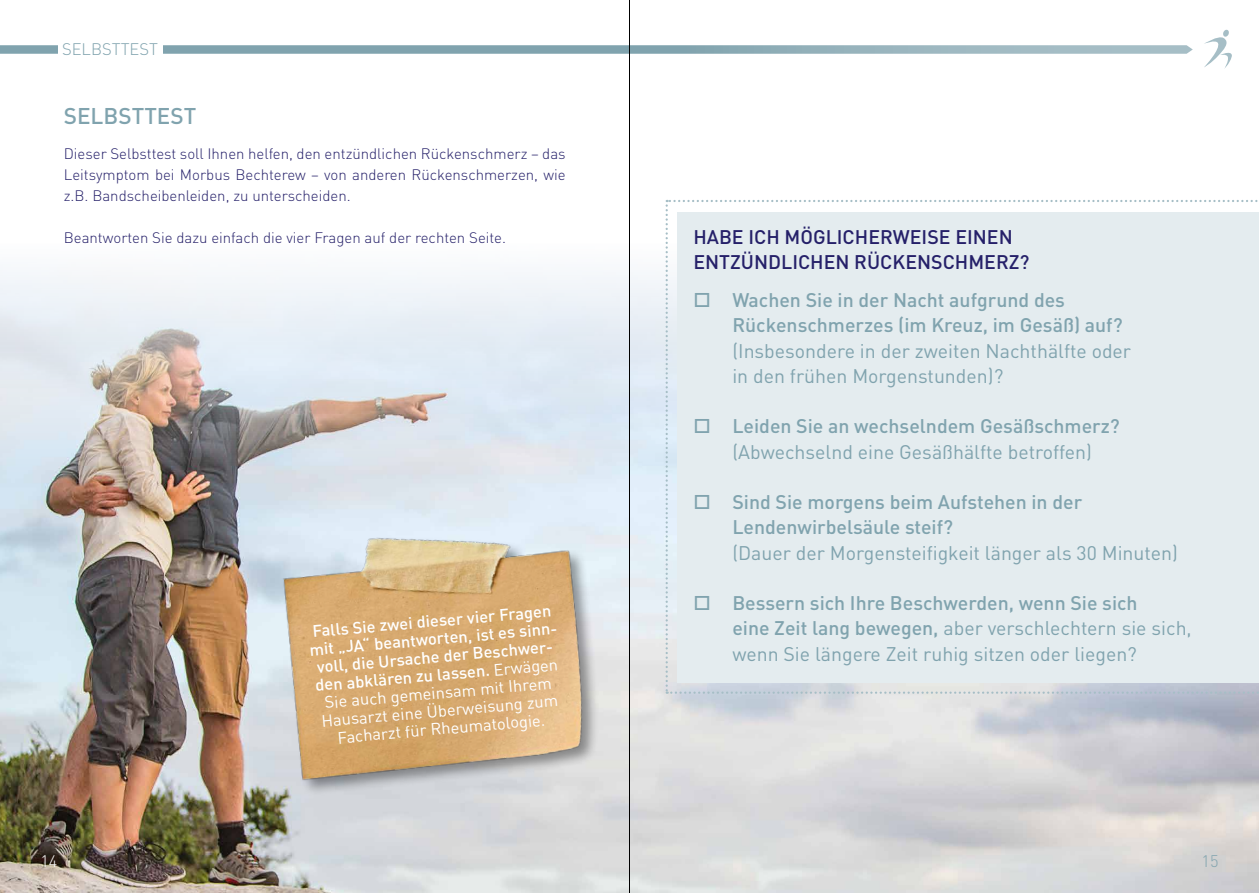
<style>
.page{position:relative;width:1259px;height:893px;background:#fff}
.page>*{position:absolute;margin:0;border:0;box-sizing:border-box;transform-origin:0 0}
.t1{font:500 22.5px "DIN";color:#80a3ae}
.t2{font:19.5px/25.2px "DIN";color:#80a3ae}
.t3{font:500 19.5px/25.2px "DIN";color:#80a3ae}
.t4{font:500 19.5px/25.2px "DIN";color:#252069}
.t5{font:500 16.5px/18px "DIN";color:#fff;text-align:center}
.t6{font:300 16.5px "DIN";color:#80a3ae}
.t7{font:300 16.5px "DIN";color:#fff}
.t8{font:300 15px/21px "DIN";color:#252069;text-align:justify}
.s1{font-weight:500}
.s2{font-weight:400}
</style>
<div class="page">
<svg style="left:0;top:45px;width:1192px;height:9px;background:#92b0b9"></svg>
<svg style="left:1204px;top:29px;width:28px;height:40px"></svg>
<img style="left:0;top:270px;width:1259px;height:623px">
<img style="left:249px;top:497px;width:370px;height:327px">
<div style="left:58px;top:42px;width:104px;height:13px;background:#fff"></div>
<div style="left:665px;top:200px;width:594px;height:494px;background:#e4ecef"></div>
<hr style="left:629px;top:0;width:1px;height:893px;background:#000">
<p class="t6" style="left:62px;top:39px;width:97px">SELBSTTEST</p>
<p class="t1" style="left:64px;top:101px;width:134px">SELBSTTEST</p>
<p class="t8" style="left:64px;top:143px;width:503px">Dieser Selbsttest soll Ihnen helfen, den entzündlichen Rückenschmerz – das Leitsymptom bei Morbus Bechterew – von anderen Rückenschmerzen, wie z.B. Bandscheibenleiden, zu unterscheiden.</p>
<p class="t8" style="left:64px;top:227px;width:444px">Beantworten Sie dazu einfach die vier Fragen auf der rechten Seite.</p>
<p class="t4" style="left:693px;top:223px;width:338px">HABE ICH MÖGLICHERWEISE EINEN<br>ENTZÜNDLICHEN RÜCKENSCHMERZ?</p>
<p class="t3" style="left:732px;top:287px;width:392px;text-indent:-39px">□ Wachen Sie in der Nacht aufgrund des<br>Rückenschmerzes (im Kreuz, im Gesäß) auf?</p>
<p class="t2" style="left:732px;top:337px;width:400px">(Insbesondere in der zweiten Nachthälfte oder in den frühen Morgenstunden)?</p>
<p class="t2" style="left:693px;top:413px;width:428px;text-align:center">□ <span class="s1">Leiden Sie an wechselndem Gesäßschmerz? </span>(Abwechselnd eine Gesäßhälfte betroffen)</p>
<p class="t3" style="left:732px;top:489px;width:351px;text-indent:-39px">□ Sind Sie morgens beim Aufstehen in der<br>Lendenwirbelsäule steif?</p>
<p class="t2" style="left:732px;top:539px;width:447px">(Dauer der Morgensteifigkeit länger als 30 Minuten)</p>
<p class="t2" style="left:732px;top:590px;width:461px;text-indent:-39px">□ <span class="s1">Bessern sich Ihre Beschwerden, wenn Sie sich<br>eine Zeit lang bewegen,</span> aber verschlechtern sie sich, wenn Sie längere Zeit ruhig sitzen oder liegen?</p>
<p class="t5" style="left:307px;top:622px;width:251px;rotate:-5deg">Falls Sie zwei dieser vier Fragen mit „JA“ beantworten, ist es sinn&shy;voll, die Ursache der Beschwer&shy;den abklären zu lassen. <span class="s2">Erwägen<br>Sie auch gemeinsam mit Ihrem<br>Hausarzt eine Überweisung zum<br>Facharzt für Rheumatologie.</span></p>
<p class="t7" style="left:40px;top:850px;width:18px">14</p>
<p class="t6" style="left:1201px;top:850px;width:18px">15</p>
</div>
